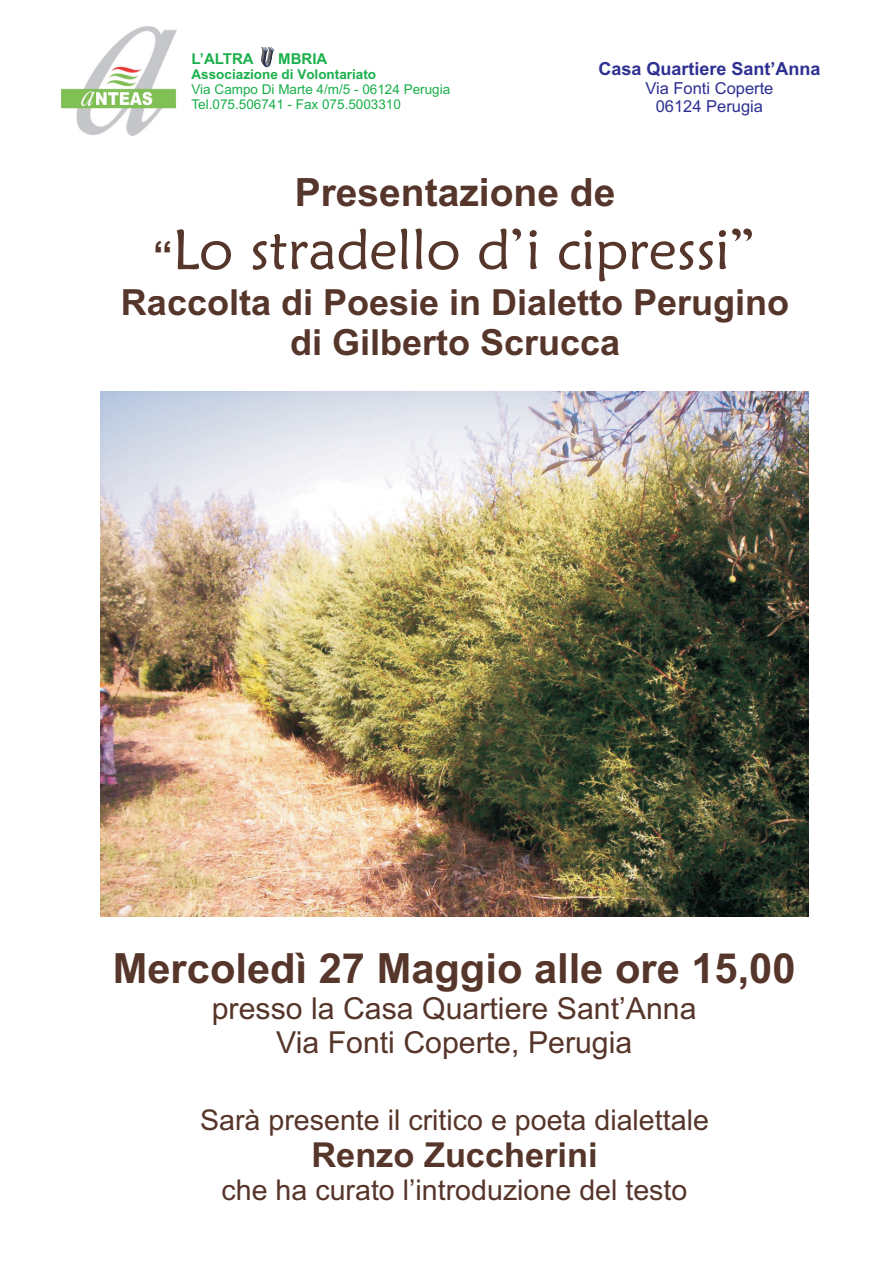
<style>
.page{position:relative;width:893px;height:1263px;background:#fff}
.page>*{position:absolute;margin:0;border:0;box-sizing:border-box;transform-origin:0 0}
.t1{font:56.7px "Maiandra GD";color:#56352a}
.t2{font:700 41.7px "Arial";color:#56352a}
.t3{font:700 39px "Arial";color:#56352a}
.t4{font:700 36px/40.2px "Arial";color:#56352a;text-align:center}
.t5{font:700 34.35px "Arial";color:#56352a}
.t6{font:30.3px/33.9px "Arial";color:#56352a;text-align:center}
.t7{font:28.65px "Arial";color:#56352a}
.t8{font:700 18px "Arial";color:#2e3092}
.t9{font:16.5px/18.5px "Arial";color:#2e3092;text-align:center}
.t10{font:700 15px "Arial";color:#1ab04b}
.t11{font:13.5px/15.1px "Arial";color:#1ab04b}
.t12{font:700 13.5px "Arial";color:#1ab04b}
.s1{font-family:"Arial";font-weight:700;font-size:39px}
</style>
<div class="page">
<img style="left:101px;top:391px;width:707px;height:525px">
<img style="left:61px;top:26px;width:115px;height:110px">
<svg style="left:261px;top:47px;width:13px;height:21px"></svg>
<p class="t10" style="left:192px;top:53px;width:64px">L’ALTRA</p>
<p class="t10" style="left:278px;top:53px;width:51px">MBRIA</p>
<p class="t12" style="left:192px;top:69px;width:186px">Associazione di Volontariato</p>
<p class="t11" style="left:192px;top:83px;width:260px">Via Campo Di Marte 4/m/5 - 06124 Perugia<br>Tel.075.506741 - Fax 075.5003310</p>
<p class="t8" style="left:598px;top:62px;width:224px">Casa Quartiere Sant’Anna</p>
<p class="t9" style="left:645px;top:80px;width:130px">Via Fonti Coperte<br>06124 Perugia</p>
<h3 class="t3" style="left:295px;top:178px;width:322px">Presentazione de</h3>
<h1 class="t1" style="left:153px;top:226px;width:605px"><span class="s1">“</span>Lo stradello d’i cipressi”</h1>
<p class="t4" style="left:121px;top:286px;width:670px">Raccolta di Poesie in Dialetto Perugino di Gilberto Scrucca</p>
<h2 class="t2" style="left:113px;top:953px;width:684px">Mercoledì 27 Maggio alle ore 15,00</h2>
<p class="t6" style="left:212px;top:994px;width:486px">presso la Casa Quartiere Sant’Anna<br>Via Fonti Coperte, Perugia</p>
<p class="t7" style="left:200px;top:1109px;width:510px">Sarà presente il critico e poeta dialettale</p>
<p class="t5" style="left:311px;top:1142px;width:288px">Renzo Zuccherini</p>
<p class="t7" style="left:222px;top:1179px;width:467px">che ha curato l’introduzione del testo</p>
</div>
